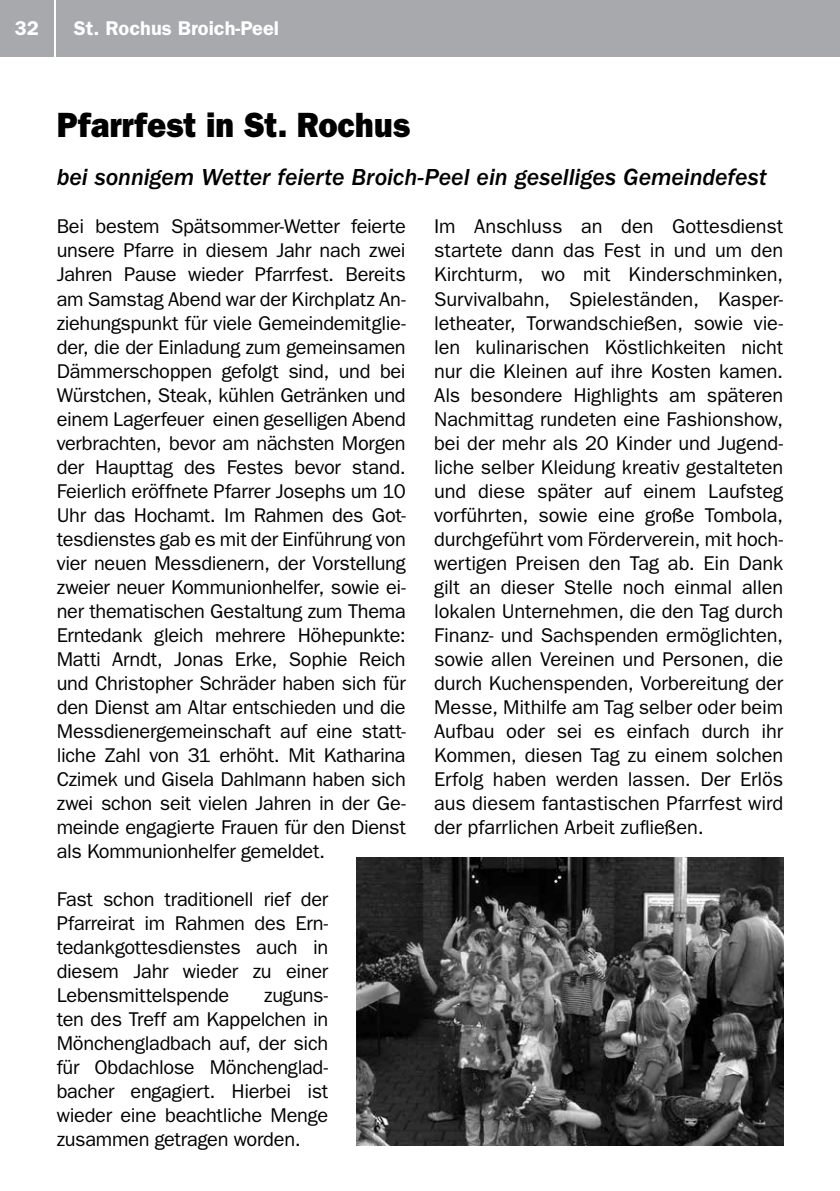
<style>
.page{position:relative;width:840px;height:1191px;background:#fff}
.page>*{position:absolute;margin:0;border:0;box-sizing:border-box;transform-origin:0 0}
.t1{font:800 35.2px "Franklin Gothic LT";color:#000;scale:.91 1}
.t2{font:italic 500 24px "Franklin Gothic LT";letter-spacing:-.005em;color:#000}
.t3{font:20px/24px "Franklin Gothic LT";letter-spacing:-.015em;color:#000;text-align:justify}
.t4{font:600 20px "Franklin Gothic LT";color:#fff}
</style>
<div class="page">
<div style="left:0;top:0;width:54px;height:57px;background:#a7a9ac"></div>
<div style="left:57px;top:0;width:782px;height:57px;background:#a7a9ac"></div>
<img style="left:356px;top:857px;width:426px;height:288px">
<p class="t4" style="left:15px;top:17px;width:26px">32</p>
<p class="t4" style="left:74px;top:17px;width:207px">St. Rochus Broich-Peel</p>
<h1 class="t1" style="left:57px;top:105px;width:390px">Pfarrfest in St. Rochus</h1>
<p class="t2" style="left:57px;top:164px;width:711px">bei sonnigem Wetter feierte Broich-Peel ein geselliges Gemeindefest</p>
<p class="t3" style="left:57px;top:215px;width:350px">Bei bestem Spätsommer-Wetter feierte unsere Pfarre in diesem Jahr nach zwei Jahren Pause wieder Pfarrfest. Bereits am Samstag Abend war der Kirchplatz An&shy;ziehungspunkt für viele Gemeindemitglie&shy;der, die der Einladung zum gemeinsamen Dämmerschoppen gefolgt sind, und bei Würstchen, Steak, kühlen Getränken und einem Lagerfeuer einen geselligen Abend verbrachten, bevor am nächsten Morgen der Haupttag des Festes bevor stand.<br>Feierlich eröffnete Pfarrer Josephs um 10<br>Uhr das Hochamt. Im Rahmen des Got&shy;tesdienstes gab es mit der Einführung von vier neuen Messdienern, der Vorstellung zweier neuer Kommunionhelfer, sowie ei&shy;ner thematischen Gestaltung zum Thema Erntedank gleich mehrere Höhepunkte:<br>Matti Arndt, Jonas Erke, Sophie Reich und Christopher Schräder haben sich für den Dienst am Altar entschieden und die Messdienergemeinschaft auf eine statt&shy;liche Zahl von 31 erhöht. Mit Katharina Czimek und Gisela Dahlmann haben sich zwei schon seit vielen Jahren in der Ge&shy;meinde engagierte Frauen für den Dienst als Kommunionhelfer gemeldet.</p>
<p class="t3" style="left:57px;top:887px;width:273px">Fast schon traditionell rief der Pfarreirat im Rahmen des Ern&shy;tedankgottesdienstes auch in diesem Jahr wieder zu einer Lebensmittelspende</p>
<p class="t3" style="left:57px;top:983px;width:273px;text-indent:207px">zuguns&shy;ten des Treff am Kappelchen in Mönchengladbach auf, der sich für Obdachlose Mönchenglad&shy;bacher engagiert. Hierbei ist wieder eine beachtliche Menge zusammen getragen worden.</p>
<p class="t3" style="left:434px;top:215px;width:350px">Im Anschluss an den Gottesdienst startete dann das Fest in und um den Kirchturm, wo mit Kinderschminken, Survivalbahn, Spieleständen, Kasper&shy;letheater, Torwandschießen, sowie vie&shy;len kulinarischen Köstlichkeiten nicht nur die Kleinen auf ihre Kosten kamen.<br>Als besondere Highlights am späteren Nachmittag rundeten eine Fashionshow, bei der mehr als 20 Kinder und Jugend&shy;liche selber Kleidung kreativ gestalteten und diese später auf einem Laufsteg vorführten, sowie eine große Tombola, durchgeführt vom Förderverein, mit hoch&shy;wertigen Preisen den Tag ab. Ein Dank gilt an dieser Stelle noch einmal allen lokalen Unternehmen, die den Tag durch Finanz- und Sachspenden ermöglichten, sowie allen Vereinen und Personen, die durch Kuchenspenden, Vorbereitung der Messe, Mithilfe am Tag selber oder beim Aufbau oder sei es einfach durch ihr Kommen, diesen Tag zu einem solchen Erfolg haben werden lassen. Der Erlös aus diesem fantastischen Pfarrfest wird der pfarrlichen Arbeit zufließen.</p>
</div>
